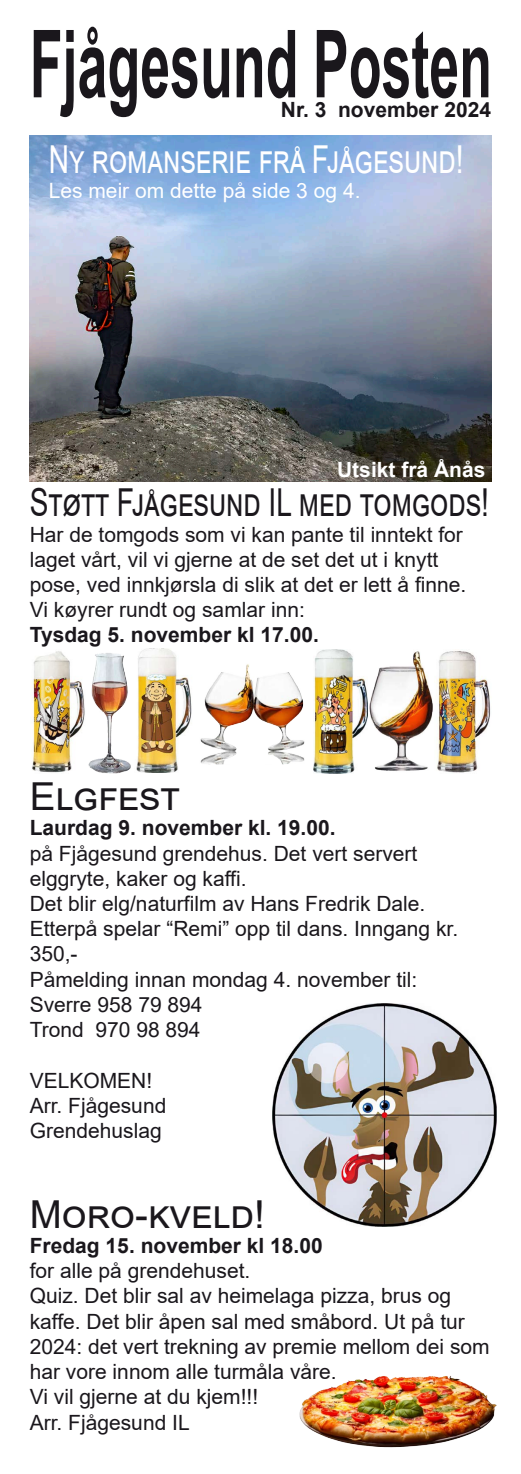
<style>
.page{position:relative;width:521px;height:1474px;background:#fff}
.page>*{position:absolute;margin:0;border:0;box-sizing:border-box;transform-origin:0 0}
.t1{font:700 93.98px "Arial";color:#1a171c;scale:.57 1}
.t2{font:38.5px "Arial";color:#1a171c;scale:.73 1}
.t3{font:38.5px "Arial";color:#fff;scale:.73 1}
.t4{font:38.5px "Arial";color:#1a171c}
.t5{font:21px/25.2px "Arial";color:#1a171c}
.t6{font:700 21px "Arial";color:#1a171c}
.t7{font:21px "Arial";color:#fff}
.t8{font:700 21px "Arial";color:#fff}
</style>
<div class="page">
<img style="left:30px;top:135px;width:461px;height:346px">
<img style="left:273px;top:1003px;width:223px;height:223px">
<img style="left:32px;top:651px;width:53px;height:122px">
<img style="left:88px;top:653px;width:43px;height:121px">
<img style="left:136px;top:649px;width:56px;height:124px">
<img style="left:200px;top:664px;width:105px;height:101px">
<img style="left:313px;top:649px;width:54px;height:124px">
<img style="left:369px;top:651px;width:122px;height:122px">
<img style="left:299px;top:1376px;width:198px;height:72px">
<h1 class="t1" style="left:30px;top:-2px;width:812px">Fjågesund Posten</h1>
<p class="t6" style="left:281px;top:95px;width:212px">Nr. 3 november 2024</p>
<h2 class="t3" style="left:49px;top:133px;width:570px">Ny romanserie frå Fjågesund!</h2>
<p class="t7" style="left:49px;top:176px;width:313px">Les meir om dette på side 3 og 4.</p>
<p class="t8" style="left:337px;top:454px;width:150px">Utsikt frå Ånås</p>
<h2 class="t2" style="left:30px;top:476px;width:631px">Støtt Fjågesund IL med tomgods!</h2>
<p class="t5" style="left:30px;top:521px;width:438px">Har de tomgods som vi kan pante til inntekt for laget vårt, vil vi gjerne at de set det ut i knytt pose, ved innkjørsla di slik at det er lett å finne.<br>Vi køyrer rundt og samlar inn:</p>
<p class="t6" style="left:30px;top:620px;width:291px">Tysdag 5. november kl 17.00.</p>
<h2 class="t4" style="left:30px;top:770px;width:152px">Elgfest</h2>
<p class="t6" style="left:30px;top:813px;width:307px">Laurdag 9. november kl. 19.00.</p>
<p class="t5" style="left:30px;top:840px;width:430px">på Fjågesund grendehus. Det vert servert elggryte, kaker og kaffi.<br>Det blir elg/naturfilm av Hans Fredrik Dale.<br>Etterpå spelar “Remi” opp til dans. Inngang kr.<br>350,-<br>Påmelding innan mondag 4. november til:<br>Sverre 958 79 894<br>Trond 970 98 894</p>
<p class="t5" style="left:30px;top:1067px;width:138px">VELKOMEN!<br>Arr. Fjågesund<br>Grendehuslag</p>
<h2 class="t4" style="left:30px;top:1187px;width:236px">Moro-kveld!</h2>
<p class="t6" style="left:30px;top:1230px;width:294px">Fredag 15. november kl 18.00</p>
<p class="t5" style="left:30px;top:1258px;width:461px">for alle på grendehuset.<br>Quiz. Det blir sal av heimelaga pizza, brus og kaffe. Det blir åpen sal med småbord. Ut på tur 2024: det vert trekning av premie mellom dei som har vore innom alle turmåla våre.<br>Vi vil gjerne at du kjem!!!<br>Arr. Fjågesund IL</p>
</div>
